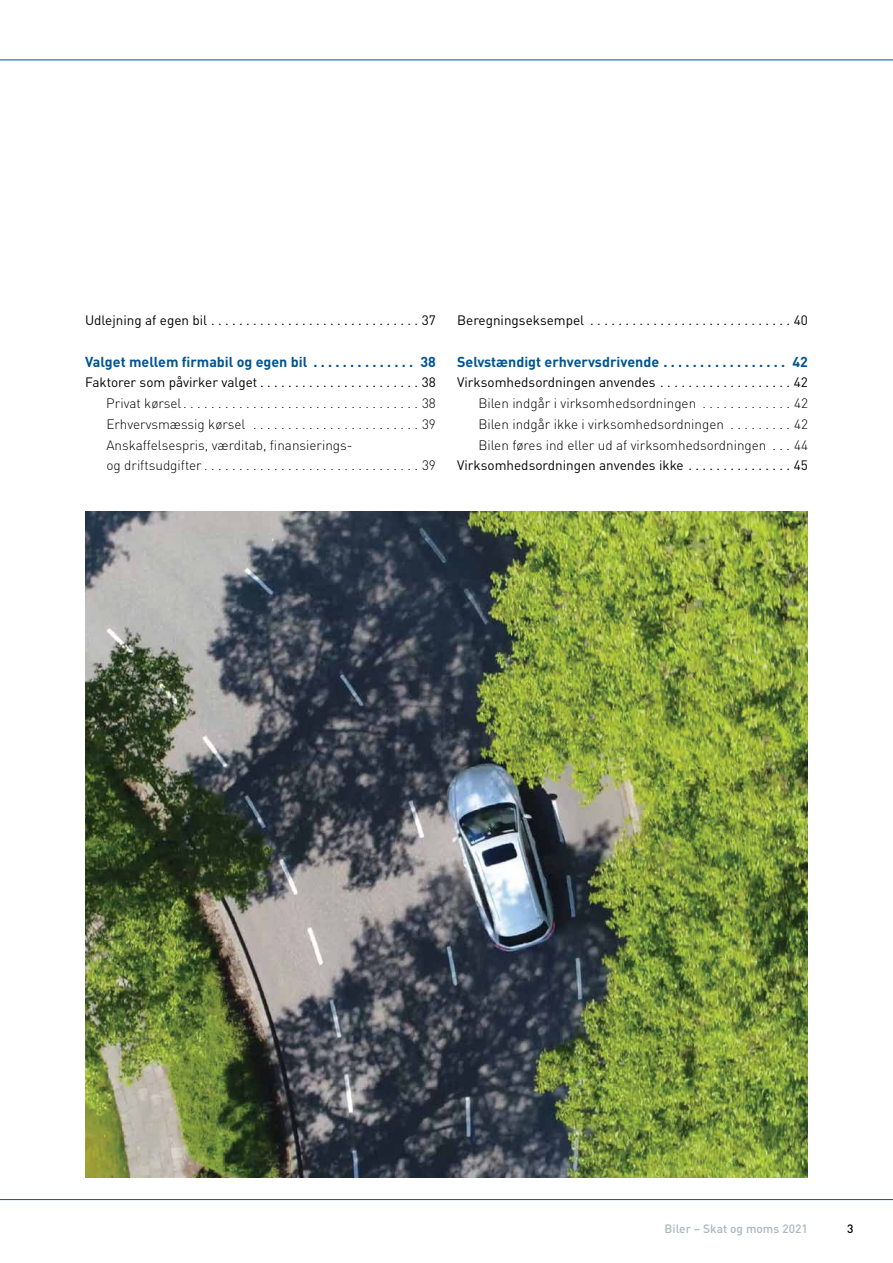
<style>
.page{position:relative;width:893px;height:1263px;background:#fff}
.page>*{position:absolute;margin:0;border:0;box-sizing:border-box;transform-origin:0 0}
.t1{font:700 14.25px "DIN";color:#00548f}
.t2{font:300 13.5px/20.9px "DIN";color:#000}
.t3{font:13.5px "DIN";color:#000}
.t4{font:500 12px "DIN";color:#abb7bd}
.t5{font:500 12px "DIN";color:#000}
</style>
<div class="page">
<hr style="left:0;top:60px;width:893px;height:1px;background:#00548f">
<hr style="left:0;top:1199px;width:893px;height:1px;background:#00548f">
<img style="left:85px;top:512px;width:723px;height:666px">
<p class="t3" style="left:85px;top:312px;width:352px">Udlejning af egen bil..............................37</p>
<p class="t1" style="left:85px;top:352px;width:352px">Valget mellem firmabil og egen bil . . . . . . . . . . . . . . 38</p>
<p class="t3" style="left:85px;top:374px;width:352px">Faktorer som påvirker valget.......................38</p>
<p class="t2" style="left:106px;top:393px;width:331px">Privat kørsel..................................38<br>Erhvervsmæssig kørsel ........................39<br>Anskaffelsespris, værditab, finansierings-<br>og driftsudgifter...............................39</p>
<p class="t3" style="left:457px;top:312px;width:352px">Beregningseksempel .............................40</p>
<p class="t1" style="left:457px;top:352px;width:352px">Selvstændigt erhvervsdrivende . . . . . . . . . . . . . . . . . 42</p>
<p class="t3" style="left:457px;top:374px;width:352px">Virksomhedsordningen anvendes . . . . . . . . . . . . . . . . . . . 42</p>
<p class="t2" style="left:478px;top:393px;width:331px;text-align:justify">Bilen indgår i virksomhedsordningen . . . . . . . . . . . . . 42<br>Bilen indgår ikke i virksomhedsordningen . . . . . . . . . 42<br>Bilen føres ind eller ud af virksomhedsordningen . . . 44</p>
<p class="t3" style="left:457px;top:457px;width:352px">Virksomhedsordningen anvendes ikke . . . . . . . . . . . . . . . 45</p>
<p class="t4" style="left:665px;top:1220px;width:145px">Biler – Skat og moms 2021</p>
<p class="t5" style="left:847px;top:1220px;width:8px">3</p>
</div>
